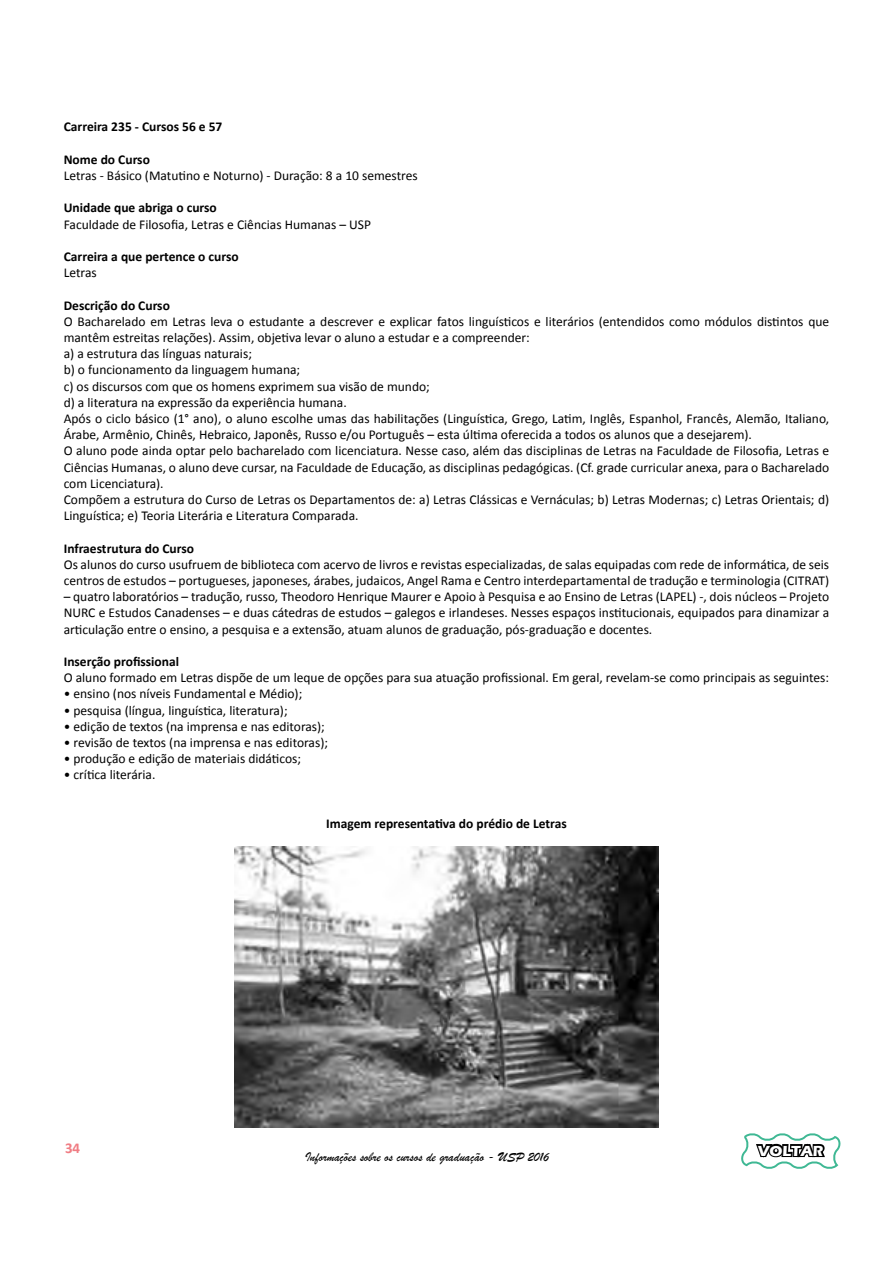
<style>
.page{position:relative;width:893px;height:1263px;background:#fff}
.page>*{position:absolute;margin:0;border:0;box-sizing:border-box;transform-origin:0 0}
.t1{font:700 15px "Eras ITC";color:#fff}
.t2{font:700 15px "Calibri";color:#f07d84}
.t3{font:13.5px/16.2px "Calibri";color:#000}
.t4{font:700 13.5px "Calibri";color:#000}
.t5{font:13.5px "Brush Script";color:#000}
</style>
<div class="page">
<img style="left:234px;top:847px;width:425px;height:280px">
<svg style="left:741px;top:1133px;width:100px;height:36px"></svg>
<p class="t4" style="left:64px;top:118px;width:160px">Carreira 235 - Cursos 56 e 57</p>
<p class="t4" style="left:64px;top:151px;width:88px">Nome do Curso</p>
<p class="t3" style="left:64px;top:167px;width:356px">Letras - Básico (Matutino e Noturno) - Duração: 8 a 10 semestres</p>
<p class="t4" style="left:64px;top:199px;width:155px">Unidade que abriga o curso</p>
<p class="t3" style="left:64px;top:216px;width:309px">Faculdade de Filosofia, Letras e Ciências Humanas – USP</p>
<p class="t4" style="left:64px;top:248px;width:177px">Carreira a que pertence o curso</p>
<p class="t3" style="left:64px;top:265px;width:35px">Letras</p>
<p class="t4" style="left:64px;top:296px;width:108px">Descrição do Curso</p>
<p class="t3" style="left:64px;top:313px;width:767px">O Bacharelado em Letras leva o estudante a descrever e explicar fatos linguísticos e literários (entendidos como módulos distintos que mantêm estreitas relações). Assim, objetiva levar o aluno a estudar e a compreender:<br>a) a estrutura das línguas naturais;<br>b) o funcionamento da linguagem humana;<br>c) os discursos com que os homens exprimem sua visão de mundo;<br>d) a literatura na expressão da experiência humana.<br>Após o ciclo básico (1° ano), o aluno escolhe umas das habilitações (Linguística, Grego, Latim, Inglês, Espanhol, Francês, Alemão, Italiano, Árabe, Armênio, Chinês, Hebraico, Japonês, Russo e/ou Português – esta última oferecida a todos os alunos que a desejarem).<br>O aluno pode ainda optar pelo bacharelado com licenciatura. Nesse caso, além das disciplinas de Letras na Faculdade de Filosofia, Letras e Ciências Humanas, o aluno deve cursar, na Faculdade de Educação, as disciplinas pedagógicas. (Cf. grade curricular anexa, para o Bacharelado com Licenciatura).<br>Compõem a estrutura do Curso de Letras os Departamentos de: a) Letras Clássicas e Vernáculas; b) Letras Modernas; c) Letras Orientais; d)<br>Linguística; e) Teoria Literária e Literatura Comparada.</p>
<p class="t4" style="left:64px;top:539px;width:132px">Infraestrutura do Curso</p>
<p class="t3" style="left:64px;top:556px;width:767px">Os alunos do curso usufruem de biblioteca com acervo de livros e revistas especializadas, de salas equipadas com rede de informática, de seis centros de estudos – portugueses, japoneses, árabes, judaicos, Angel Rama e Centro interdepartamental de tradução e terminologia (CITRAT)</p>
<p class="t3" style="left:64px;top:589px;width:767px;text-align:justify">– quatro laboratórios – tradução, russo, Theodoro Henrique Maurer e Apoio à Pesquisa e ao Ensino de Letras (LAPEL) -, dois núcleos – Projeto NURC e Estudos Canadenses – e duas cátedras de estudos – galegos e irlandeses. Nesses espaços institucionais, equipados para dinamizar a articulação entre o ensino, a pesquisa e a extensão, atuam alunos de graduação, pós-graduação e docentes.</p>
<p class="t4" style="left:64px;top:653px;width:117px">Inserção profissional</p>
<p class="t3" style="left:64px;top:670px;width:767px">O aluno formado em Letras dispõe de um leque de opções para sua atuação profissional. Em geral, revelam-se como principais as seguintes:</p>
<p class="t3" style="left:64px;top:686px;width:240px">• ensino (nos níveis Fundamental e Médio);</p>
<p class="t3" style="left:64px;top:702px;width:225px">• pesquisa (língua, linguística, literatura);</p>
<p class="t3" style="left:64px;top:718px;width:263px">• edição de textos (na imprensa e nas editoras);</p>
<p class="t3" style="left:64px;top:734px;width:266px">• revisão de textos (na imprensa e nas editoras);</p>
<p class="t3" style="left:64px;top:751px;width:239px">• produção e edição de materiais didáticos;</p>
<p class="t3" style="left:64px;top:767px;width:93px">• crítica literária.</p>
<p class="t4" style="left:326px;top:815px;width:242px">Imagem representativa do prédio de Letras</p>
<p class="t2" style="left:65px;top:1138px;width:17px">34</p>
<p class="t5" style="left:305px;top:1148px;width:245px">Informações sobre os cursos de graduação - USP 2016</p>
<p class="t1" style="left:758px;top:1142px;width:67px">VOLTAR</p>
</div>
